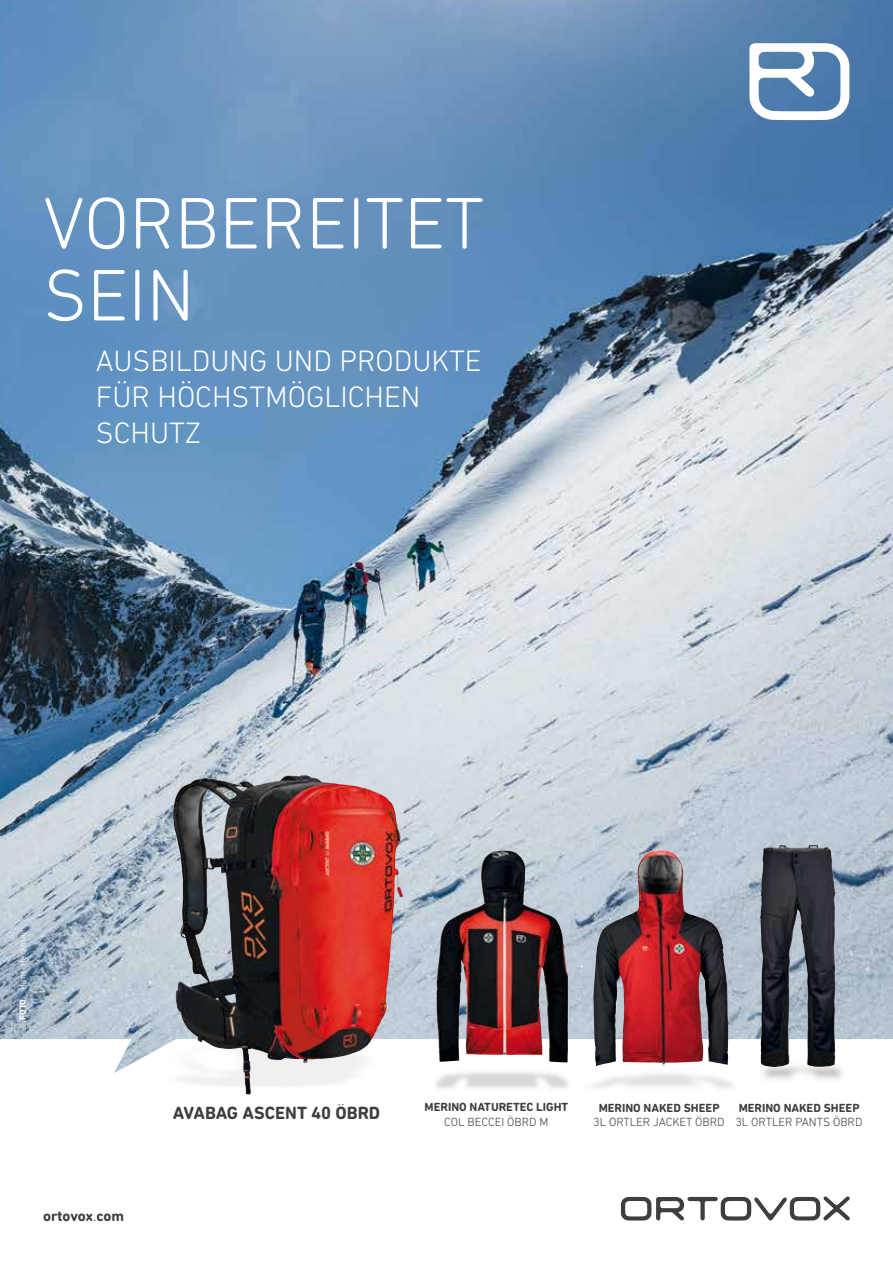
<style>
.page{position:relative;width:893px;height:1263px;background:#fff}
.page>*{position:absolute;margin:0;border:0;box-sizing:border-box;transform-origin:0 0}
.t1{font:300 74.1px/72px "DIN Next Rounded LT Pro";color:#fff}
.t2{font:300 30px/36px "DIN Next Rounded LT Pro";color:#fff}
.t3{font:18px "OVX DIN Next Rounded LT Pro Bold";color:#3e3d40}
.t4{font:15px "OVX DIN Next Rounded LT Pro Bold";color:#3e3d40}
.t5{font:12px "OVX DIN Next Rounded LT Pro Bold";color:#3e3d40}
.t6{font:300 12px "DIN Next Rounded LT Pro";color:#3e3d40}
.t7{font:300 9px "DIN Next Rounded LT Pro";color:#fff}
.s1{font-family:"OVX DIN Next Rounded LT Pro Bold";font-weight:400}
.s2{font-family:"DIN Next Rounded LT Pro";font-weight:300}
</style>
<div class="page">
<img style="left:0;top:0;width:893px;height:1039px">
<svg style="left:0;top:1039px;width:849px;height:182px"></svg>
<svg style="left:749px;top:43px;width:100px;height:77px"></svg>
<svg style="left:621px;top:1196px;width:229px;height:24px"></svg>
<img style="left:148px;top:1039px;width:274px;height:57px">
<img style="left:238px;top:775px;width:67px;height:11px">
<img style="left:428px;top:1067px;width:147px;height:28px">
<img style="left:481px;top:851px;width:16px;height:52px">
<img style="left:637px;top:850px;width:25px;height:37px">
<img style="left:578px;top:1068px;width:162px;height:27px">
<img style="left:748px;top:1060px;width:101px;height:24px">
<img style="left:761px;top:845px;width:49px;height:52px">
<h1 class="t1" style="left:43px;top:186px;width:442px">VORBEREITET<br>SEIN</h1>
<h2 class="t2" style="left:96px;top:342px;width:387px">AUSBILDUNG UND PRODUKTE<br>FÜR HÖCHSTMÖGLICHEN<br>SCHUTZ</h2>
<p class="t7" style="left:17px;top:1020px;width:92px;rotate:-90deg"><span class="s1">FOTO</span> Hansi Heckmair</p>
<p class="t4" style="left:43px;top:1207px;width:82px">ortovox<span class="s2">.</span>com</p>
<p class="t5" style="left:425px;top:1100px;width:145px">MERINO NATURETEC LIGHT</p>
<p class="t6" style="left:444px;top:1115px;width:106px">COL BECCEI ÖBRD M</p>
<h3 class="t3" style="left:173px;top:1102px;width:209px">AVABAG ASCENT 40 ÖBRD</h3>
<p class="t5" style="left:739px;top:1101px;width:122px">MERINO NAKED SHEEP</p>
<p class="t6" style="left:736px;top:1115px;width:128px">3L ORTLER PANTS ÖBRD</p>
<p class="t5" style="left:599px;top:1101px;width:122px">MERINO NAKED SHEEP</p>
<p class="t6" style="left:594px;top:1115px;width:132px">3L ORTLER JACKET ÖBRD</p>
</div>
